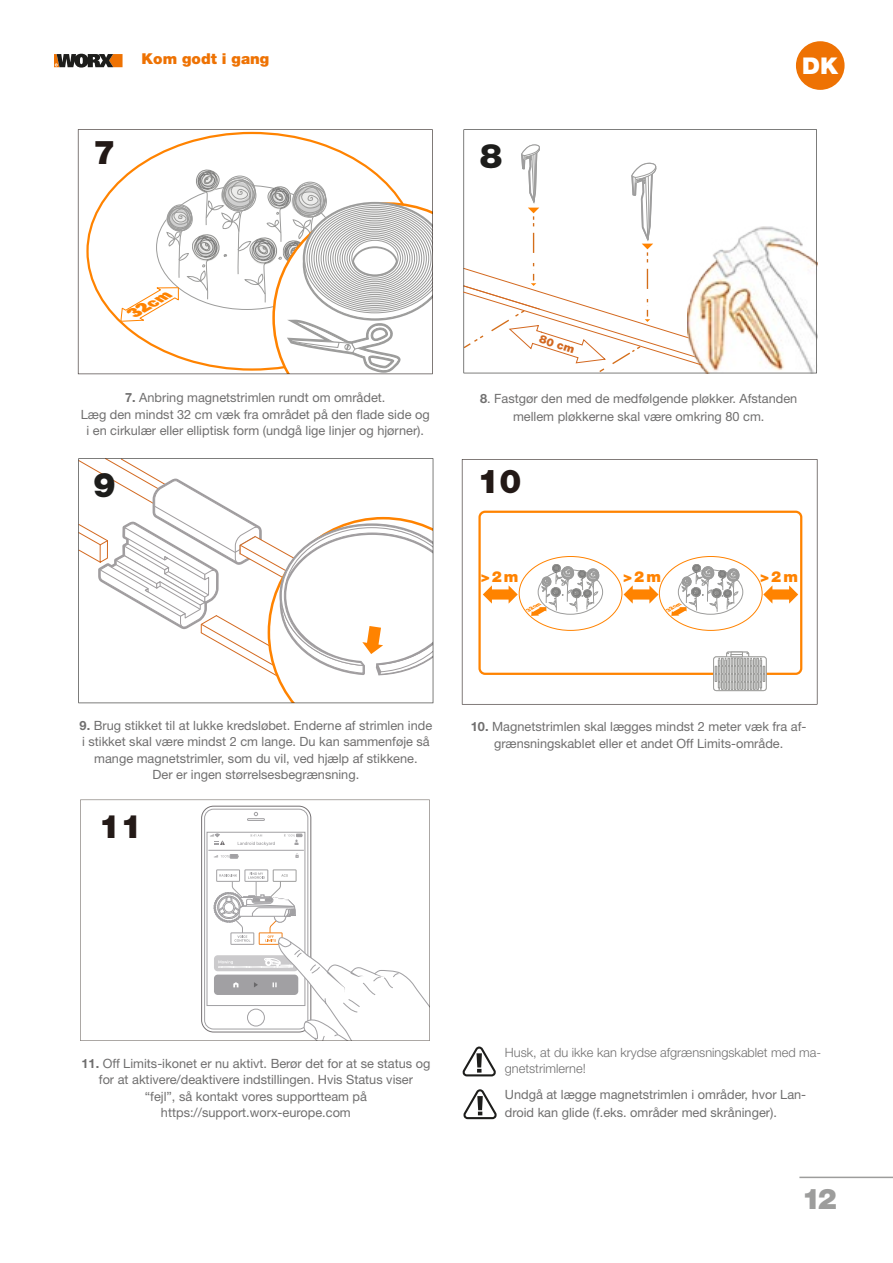
<style>
.page{position:relative;width:893px;height:1263px;background:#fff}
.page>*{position:absolute;margin:0;border:0;box-sizing:border-box;transform-origin:0 0}
.t1{font:900 34.05px "Helvetica Neue LT";color:#1d1d1b}
.t2{font:900 33.9px "Helvetica Neue LT";color:#1d1d1b}
.t3{font:900 32.85px "Helvetica Neue LT Std";color:#231916}
.t4{font:900 32.4px "Helvetica Neue LT Std";color:#241a17}
.t5{font:900 28.5px "Helvetica Neue LT Std";color:#9d9d9c}
.t6{font:900 23.1px "Helvetica Neue LT Std";color:#fff}
.t7{font:900 15.15px "Helvetica Neue LT Std";color:#ff8300}
.t8{font:900 15px "Helvetica Neue LT Std";color:#ee7203}
.t9{font:italic 900 14.7px "Univers";color:#ff8300}
.t10{font:12.75px/16.5px "Helvetica Neue LT Std";color:#706f6f;text-align:center}
.t11{font:300 12.75px/16.5px "Helvetica Neue LT Std";color:#706f6f}
.t12{font:900 11.25px "Helvetica Neue LT Pro";color:#d36820}
.t13{font:italic 900 5.25px "Helvetica Neue LT Std";color:#ff8300}
.s1{font-weight:700}
</style>
<div class="page">
<svg style="left:54px;top:54px;width:69px;height:14px"></svg>
<hr style="left:799px;top:1176px;width:94px;height:2px;background:#9d9d9c">
<svg style="left:78px;top:129px;width:355px;height:245px"></svg>
<svg style="left:78px;top:458px;width:355px;height:245px"></svg>
<svg style="left:462px;top:459px;width:355px;height:245px"></svg>
<div style="left:478px;top:511px;width:324px;height:164px;border:2px solid #ff8300;border-radius:6px"></div>
<svg style="left:483px;top:555px;width:315px;height:76px"></svg>
<svg style="left:713px;top:651px;width:54px;height:40px;background:#c0c0be"></svg>
<svg style="left:463px;top:129px;width:354px;height:244px"></svg>
<svg style="left:463px;top:144px;width:340px;height:230px"></svg>
<svg style="left:463px;top:1046px;width:33px;height:30px"></svg>
<svg style="left:463px;top:1089px;width:34px;height:30px"></svg>
<svg style="left:80px;top:800px;width:350px;height:241px"></svg>
<div style="left:796px;top:41px;width:48px;height:49px;background:#ee7203;border-radius:50%"></div>
<h3 class="t3" style="left:93px;top:132px;width:23px">7</h3>
<p class="t8" style="left:142px;top:50px;width:129px">Kom godt i gang</p>
<h2 class="t2" style="left:480px;top:136px;width:24px">8</h2>
<h3 class="t6" style="left:802px;top:52px;width:37px">DK</h3>
<p class="t9" style="left:128px;top:305px;width:46px;rotate:-30deg">32cm</p>
<p class="t10" style="left:81px;top:389px;width:350px"><span class="s1">7.</span> Anbring magnetstrimlen rundt om området.<br>Læg den mindst 32 cm væk fra området på den flade side og i en cirkulær eller elliptisk form (undgå lige linjer og hjørner).</p>
<h1 class="t1" style="left:93px;top:465px;width:24px">9</h1>
<p class="t12" style="left:542px;top:332px;width:38px;rotate:18deg">80 cm</p>
<p class="t10" style="left:480px;top:389px;width:319px;line-height:18px"><span class="s1">8</span>. Fastgør den med de medfølgende pløkker. Afstanden mellem pløkkerne skal være omkring 80 cm.</p>
<h3 class="t3" style="left:477px;top:462px;width:45px">10</h3>
<p class="t7" style="left:481px;top:567px;width:39px">&gt; 2 m</p>
<p class="t7" style="left:623px;top:567px;width:39px">&gt; 2 m</p>
<p class="t7" style="left:760px;top:567px;width:39px">&gt; 2 m</p>
<p class="t13" style="left:526px;top:607px;width:17px;rotate:-30deg">32cm</p>
<p class="t13" style="left:666px;top:607px;width:17px;rotate:-30deg">32cm</p>
<p class="t10" style="left:80px;top:717px;width:354px"><span class="s1">9.</span> Brug stikket til at lukke kredsløbet. Enderne af strimlen inde i stikket skal være mindst 2 cm lange. Du kan sammenføje så mange magnetstrimler, som du vil, ved hjælp af stikkene.<br>Der er ingen størrelsesbegrænsning.</p>
<h3 class="t4" style="left:99px;top:807px;width:45px">11</h3>
<p class="t10" style="left:471px;top:718px;width:337px"><span class="s1">10.</span> Magnetstrimlen skal lægges mindst 2 meter væk fra af&shy;grænsningskablet eller et andet Off Limits-område.</p>
<p class="t10" style="left:81px;top:1055px;width:350px"><span class="s1">11.</span> Off Limits-ikonet er nu aktivt. Berør det for at se status og for at aktivere/deaktivere indstillingen. Hvis Status viser<br>“fejl”, så kontakt vores supportteam på https://support.worx-europe.com</p>
<p class="t11" style="left:505px;top:1044px;width:318px">Husk, at du ikke kan krydse afgrænsningskablet med ma&shy;gnetstrimlerne!</p>
<p class="t10" style="left:505px;top:1085px;width:303px;line-height:18px;text-align:left">Undgå at lægge magnetstrimlen i områder, hvor Lan&shy;droid kan glide (f.eks. områder med skråninger).</p>
<h3 class="t5" style="left:802px;top:1181px;width:37px">12</h3>
</div>
